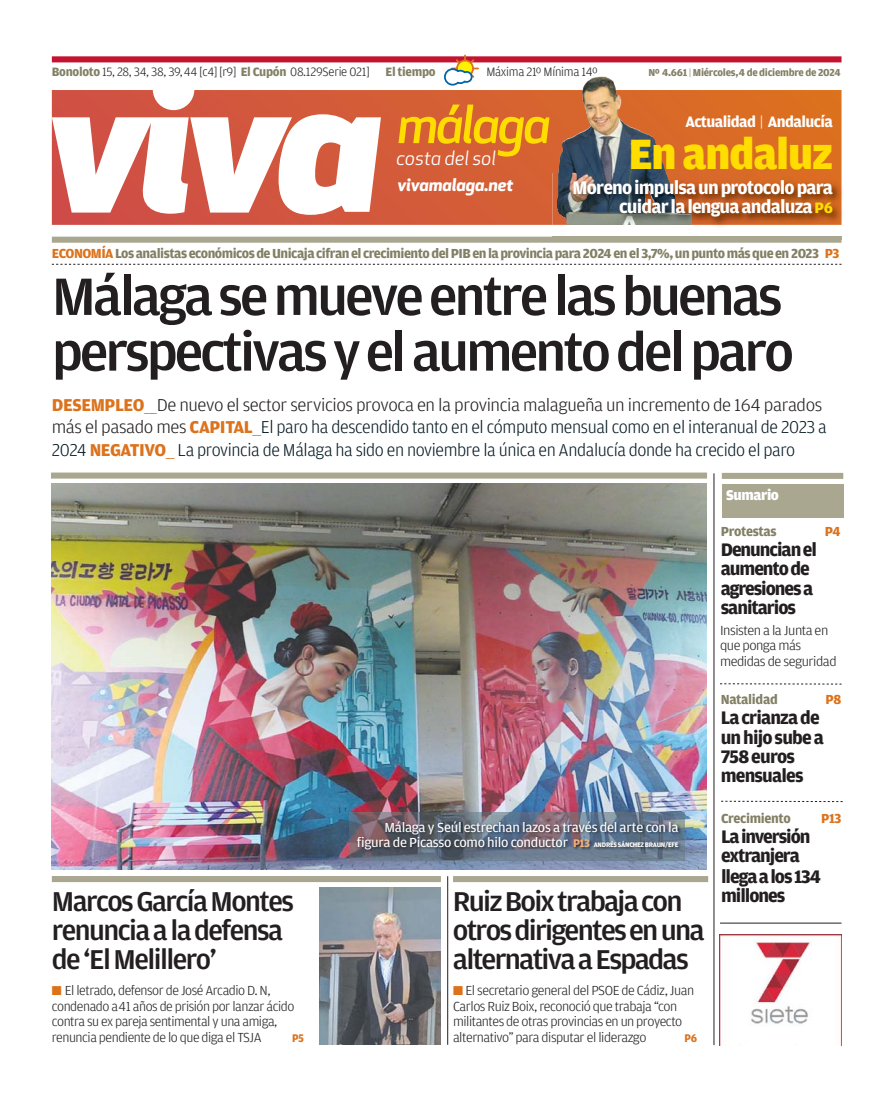
<style>
.page{position:relative;width:893px;height:1094px;background:#fff}
.page>*{position:absolute;margin:0;border:0;box-sizing:border-box;transform-origin:0 0}
.t1{font:500 55.65px/55.7px "Amplitude";letter-spacing:-.055em;color:#231f20;scale:1.05 1}
.t2{font:italic 500 51.45px "Apex New";letter-spacing:-.045em;color:#fd0}
.t3{font:900 45px "Amplitude";letter-spacing:-.025em;color:#fd0}
.t4{font:500 28.95px/29px "Amplitude";letter-spacing:-.06em;color:#231f20;scale:1.05 1}
.t5{font:500 28.95px/29px "Amplitude";letter-spacing:-.06em;color:#231f20}
.t6{font:700 19.35px/19.4px "Amplitude";letter-spacing:-.055em;color:#231f20}
.t7{font:700 19.35px/19.4px "Amplitude";letter-spacing:-.045em;color:#fff;text-align:right}
.t8{font:italic 19.35px "Apex New";letter-spacing:-.005em;color:#fff}
.t9{font:300 18.15px/22.2px "Amplitude";letter-spacing:-.02em;color:#051922}
.t10{font:italic 700 17.1px "Apex New";letter-spacing:-.005em;color:#fff}
.t11{font:700 16.05px "Amplitude";letter-spacing:-.035em;color:#fff}
.t12{font:900 15px "Amplitude";letter-spacing:-.025em;color:#fff}
.t13{font:300 13.95px/15.5px "Amplitude";letter-spacing:-.035em;color:#231f20}
.t14{font:700 13.95px "Amplitude";letter-spacing:-.035em;color:#827f64}
.t15{font:13.95px/15.5px "Amplitude";letter-spacing:-.025em;color:#fff;text-align:right;scale:1.05 1}
.t16{font:300 13.95px/15.5px "Amplitude";letter-spacing:-.035em;color:#231f20;scale:1.05 1}
.t17{font:700 13.95px "Amplitude";letter-spacing:-.035em;color:#dc721c}
.t18{font:300 12.9px "Amplitude";letter-spacing:-.02em;color:#231f20}
.t19{font:700 11.85px "Amplitude";color:#dc721c;scale:.93 1}
.t20{font:700 10.65px "Amplitude";letter-spacing:-.025em;color:#827f64}
.s1{font-weight:700;color:#827f64}
.s2{font-weight:300}
.s3{font-size:16.05px;color:#fd0}
.s4{color:#dc721c}
.s5{font-weight:700;color:#dc721c}
.s6{color:#231f20}
.s7{font-weight:700;font-size:11.85px;color:#edb07e}
.s8{font-weight:700;font-size:6.9px}
</style>
<div class="page">
<div style="left:52px;top:56px;width:789px;height:6px;background:#c4122f"></div>
<img style="left:52px;top:90px;width:789px;height:135px">
<svg style="left:443px;top:58px;width:35px;height:28px"></svg>
<svg style="left:52px;top:90px;width:329px;height:125px"></svg>
<img style="left:720px;top:934px;width:121px;height:111px">
<hr style="left:713px;top:473px;width:1px;height:572px;background:#231f20">
<div style="left:52px;top:237px;width:789px;height:6px;background:#a9a790"></div>
<svg style="left:52px;top:264px;width:789px;height:1px"></svg>
<div style="left:721px;top:484px;width:122px;height:34px;background:#a9a790"></div>
<div style="left:721px;top:473px;width:122px;height:6px;background:#a9a790"></div>
<svg style="left:720px;top:683px;width:121px;height:2px"></svg>
<svg style="left:721px;top:801px;width:121px;height:1px"></svg>
<img style="left:52px;top:484px;width:654px;height:386px">
<div style="left:51px;top:472px;width:656px;height:6px;background:#a9a790"></div>
<img style="left:349px;top:812px;width:336px;height:4px">
<img style="left:339px;top:816px;width:354px;height:45px">
<hr style="left:447px;top:876px;width:1px;height:168px;background:#231f20">
<div style="left:453px;top:876px;width:255px;height:6px;background:#a9a790"></div>
<div style="left:52px;top:876px;width:389px;height:6px;background:#a9a790"></div>
<img style="left:319px;top:887px;width:122px;height:157px">
<img style="left:556px;top:76px;width:135px;height:97px">
<img style="left:691px;top:173px;width:150px;height:52px">
<img style="left:552px;top:173px;width:5px;height:52px">
<img style="left:557px;top:173px;width:134px;height:52px">
<hr style="left:720px;top:922px;width:121px;height:1px;background:#231f20">
<p class="t18" style="left:52px;top:66px;width:385px"><span class="s1">Bonoloto</span> 15, 28, 34, 38, 39, 44 [c4] [r9] <span class="s1">El Cupón</span> 08.129Serie 021] <span class="s1">El tiempo</span></p>
<p class="t18" style="left:486px;top:66px;width:113px">Máxima 21º Mínima 14º</p>
<p class="t20" style="left:648px;top:68px;width:194px">Nº 4.661 <span class="s2">|</span> Miércoles, 4 de diciembre de 2024</p>
<h2 class="t2" style="left:397px;top:95px;width:155px">málaga</h2>
<h3 class="t8" style="left:396px;top:150px;width:101px">costa del sol</h3>
<p class="t10" style="left:397px;top:175px;width:117px">vivamalaga.net</p>
<p class="t11" style="left:685px;top:116px;width:149px">Actualidad <span class="s2">|</span> Andalucía</p>
<h3 class="t3" style="left:628px;top:136px;width:206px">En andaluz</h3>
<h3 class="t7" style="left:572px;top:179px;width:262px">Moreno impulsa un protocolo para cuidar la lengua andaluza <span class="s3">P6</span></h3>
<p class="t14" style="left:52px;top:248px;width:789px"><span class="s4">ECONOMÍA</span>Los analistas económicos de Unicaja cifran el crecimiento del PIB en la provincia para 2024 en el 3,7%, un punto más que en 2023 <span class="s4">P3</span></p>
<h1 class="t1" style="left:52px;top:272px;width:708px">Málaga se mueve entre las buenas perspectivas y el aumento del paro</h1>
<p class="t9" style="left:52px;top:395px;width:776px"><span class="s5">DESEMPLEO</span><span class="s4">___</span><span class="s6">De nuevo el sector servicios provoca en la provincia malagueña un incremento de 164 parados más el pasado mes</span> <span class="s5">CAPITAL</span><span class="s4">__</span>El paro ha descendido tanto en el cómputo mensual como en el interanual de 2023 a<br>2024 <span class="s5">NEGATIVO</span><span class="s4">__</span> La provincia de Málaga ha sido en noviembre la única en Andalucía donde ha crecido el paro</p>
<p class="t12" style="left:726px;top:489px;width:54px">Sumario</p>
<p class="t14" style="left:720px;top:526px;width:58px">Protestas</p>
<p class="t17" style="left:824px;top:526px;width:18px">P4</p>
<h3 class="t6" style="left:720px;top:541px;width:98px">Denuncian el aumento de agresiones a sanitarios</h3>
<p class="t16" style="left:720px;top:623px;width:113px">Insisten a la Junta en que ponga más medidas de seguridad</p>
<h3 class="t5" style="left:52px;top:888px;width:244px">Marcos García Montes renuncia a la defensa de ‘El Melillero’</h3>
<p class="t13" style="left:52px;top:983px;width:244px"><span class="s4">■</span> El letrado, defensor de José Arcadio D. N, condenado a 41 años de prisión por lanzar ácido contra su ex pareja sentimental y una amiga, renuncia pendiente de lo que diga el TSJA</p>
<p class="t19" style="left:292px;top:1033px;width:14px">P5</p>
<p class="t15" style="left:357px;top:820px;width:308px">Málaga y Seúl estrechan lazos a través del arte con la figura de Picasso como hilo conductor <span class="s7">P13</span> <span class="s8">ANDRÉS SÁNCHEZ BRAUN/EFE</span></p>
<h3 class="t4" style="left:453px;top:888px;width:241px">Ruiz Boix trabaja con otros dirigentes en una alternativa a Espadas</h3>
<p class="t13" style="left:453px;top:983px;width:243px"><span class="s4">■</span> El secretario general del PSOE de Cádiz, Juan Carlos Ruiz Boix, reconoció que trabaja “con militantes de otras provincias en un proyecto alternativo” para disputar el liderazgo</p>
<p class="t19" style="left:684px;top:1033px;width:15px">P6</p>
<p class="t14" style="left:720px;top:694px;width:59px">Natalidad</p>
<p class="t17" style="left:825px;top:694px;width:17px">P8</p>
<h3 class="t6" style="left:720px;top:709px;width:105px">La crianza de un hijo sube a<br>758 euros mensuales</h3>
<p class="t14" style="left:721px;top:812px;width:71px">Crecimiento</p>
<p class="t17" style="left:821px;top:812px;width:21px">P13</p>
<h3 class="t6" style="left:721px;top:827px;width:91px">La inversión extranjera</h3>
<h3 class="t6" style="left:721px;top:868px;width:102px">llega a los 134 millones</h3>
</div>
